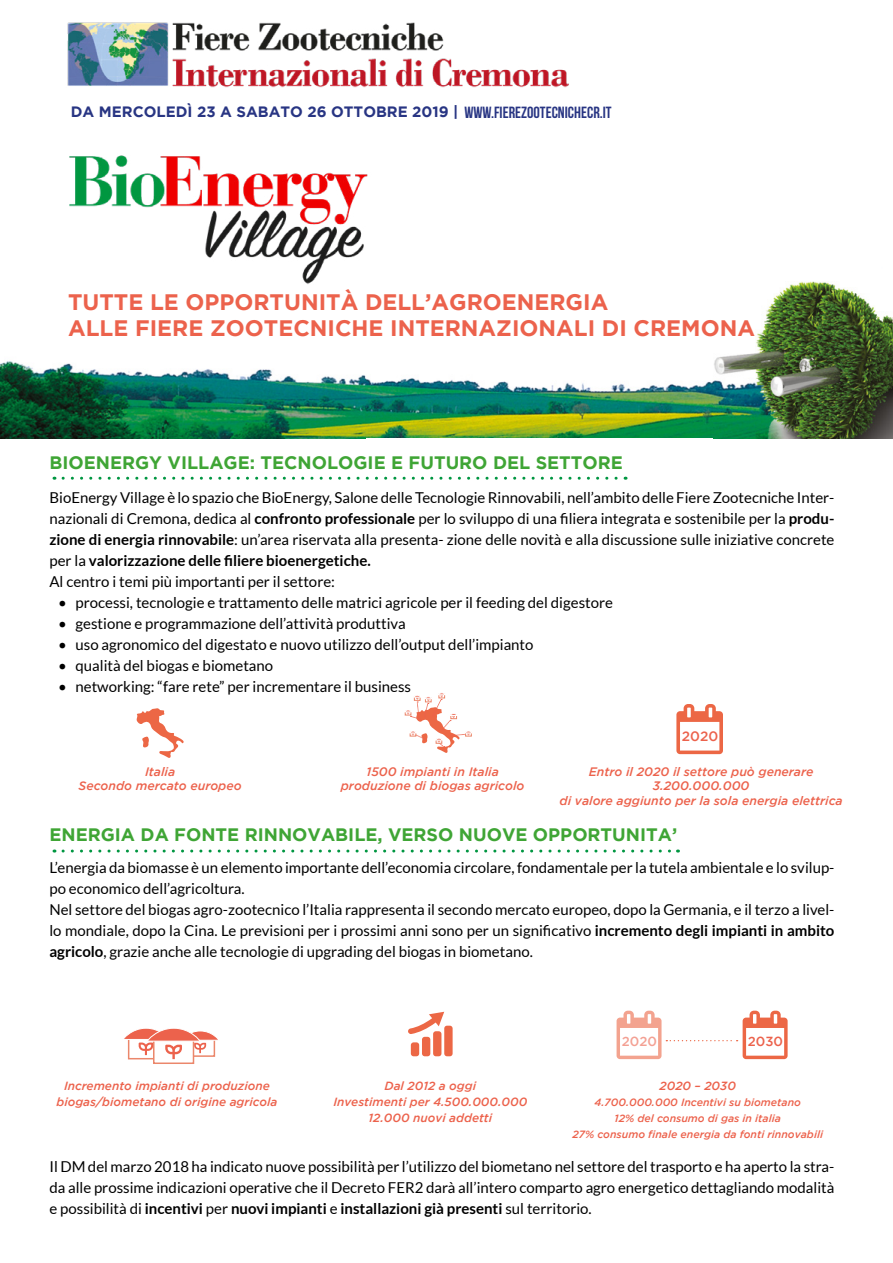
<style>
.page{position:relative;width:893px;height:1263px;background:#fff}
.page>*{position:absolute;margin:0;border:0;box-sizing:border-box;transform-origin:0 0}
.t1{font:700 22.35px/26.8px "Gotham";color:#ec624c}
.t2{font:700 18px "Gotham";color:#3fa535}
.t3{font:15px/21px "Lato";color:#000;text-align:justify}
.t4{font:700 15px "Gotham";color:#283583}
.t5{font:500 13.65px "Gotham";color:#ec624c}
.t6{font:500 13.2px "Gotham";color:#ec624c}
.t7{font:italic 500 12.3px/14.7px "Gotham";color:#ec624c;text-align:center}
.t8{font:italic 500 11.85px/15.8px "Gotham";color:#ec624c;text-align:center}
.t9{font:italic 500 10.5px/15.8px "Gotham";color:#ec624c;text-align:center}
.s1{font-family:"Bebas Neue";font-size:16.2px}
.s2{font-weight:700}
</style>
<div class="page">
<img style="left:0;top:361px;width:714px;height:77px">
<img style="left:714px;top:282px;width:179px;height:156px">
<img style="left:67px;top:22px;width:502px;height:66px">
<img style="left:69px;top:155px;width:299px;height:129px">
<svg style="left:676px;top:704px;width:47px;height:50px"></svg>
<svg style="left:136px;top:708px;width:48px;height:50px"></svg>
<svg style="left:408px;top:1012px;width:45px;height:44px"></svg>
<svg style="left:617px;top:1011px;width:171px;height:48px"></svg>
<svg style="left:63px;top:477px;width:563px;height:3px"></svg>
<svg style="left:63px;top:849px;width:615px;height:3px"></svg>
<div style="left:153px;top:1038px;width:41px;height:26px;background:#fff;border:2px solid #eb876b"></div>
<svg style="left:124px;top:1028px;width:94px;height:31px"></svg>
<svg style="left:404px;top:693px;width:68px;height:60px"></svg>
<p class="t4" style="left:71px;top:103px;width:542px">DA MERCOLEDÌ 23 A SABATO 26 OTTOBRE 2019 | <span class="s1">WWW.FIEREZOOTECNICHECR.IT</span></p>
<p class="t1" style="left:68px;top:288px;width:688px">TUTTE LE OPPORTUNITÀ DELL’AGROENERGIA<br>ALLE FIERE ZOOTECNICHE INTERNAZIONALI DI CREMONA</p>
<p class="t2" style="left:49px;top:452px;width:575px">BIOENERGY VILLAGE: TECNOLOGIE E FUTURO DEL SETTORE</p>
<p class="t3" style="left:49px;top:487px;width:786px">BioEnergy Village è lo spazio che BioEnergy, Salone delle Tecnologie Rinnovabili, nell’ambito delle Fiere Zootecniche Inter&shy;nazionali di Cremona, dedica al <span class="s2">confronto professionale</span> per lo sviluppo di una filiera integrata e sostenibile per la <span class="s2">produ&shy;zione di energia rinnovabile</span>: un’area riservata alla presenta- zione delle novità e alla discussione sulle iniziative concrete per la <span class="s2">valorizzazione delle filiere bioenergetiche.</span></p>
<p class="t3" style="left:49px;top:571px;width:287px">Al centro i temi più importanti per il settore:</p>
<p class="t3" style="left:58px;top:592px;width:556px">• processi, tecnologie e trattamento delle matrici agricole per il feeding del digestore</p>
<p class="t3" style="left:58px;top:613px;width:349px">• gestione e programmazione dell’attività produttiva</p>
<p class="t3" style="left:58px;top:634px;width:477px">• uso agronomico del digestato e nuovo utilizzo dell’output dell’impianto</p>
<p class="t3" style="left:58px;top:655px;width:217px">• qualità del biogas e biometano</p>
<p class="t3" style="left:58px;top:676px;width:354px">• networking: “fare rete” per incrementare il business</p>
<p class="t7" style="left:145px;top:764px;width:32px">Italia</p>
<p class="t7" style="left:79px;top:778px;width:165px">Secondo mercato europeo</p>
<p class="t7" style="left:366px;top:764px;width:134px">1500 impianti in Italia</p>
<p class="t7" style="left:341px;top:778px;width:185px">produzione di biogas agricolo</p>
<p class="t5" style="left:682px;top:728px;width:38px">2020</p>
<p class="t7" style="left:560px;top:764px;width:285px">Entro il 2020 il settore può generare<br>3.200.000.000<br>di valore aggiunto per la sola energia elettrica</p>
<p class="t2" style="left:49px;top:824px;width:629px">ENERGIA DA FONTE RINNOVABILE, VERSO NUOVE OPPORTUNITA’</p>
<p class="t3" style="left:49px;top:857px;width:786px">L’energia da biomasse è un elemento importante dell’economia circolare, fondamentale per la tutela ambientale e lo svilup&shy;po economico dell’agricoltura.</p>
<p class="t3" style="left:49px;top:899px;width:786px">Nel settore del biogas agro-zootecnico l’Italia rappresenta il secondo mercato europeo, dopo la Germania, e il terzo a livel&shy;lo mondiale, dopo la Cina. Le previsioni per i prossimi anni sono per un significativo <span class="s2">incremento degli impianti in ambito agricolo</span>, grazie anche alle tecnologie di upgrading del biogas in biometano.</p>
<p class="t8" style="left:56px;top:1078px;width:222px">Incremento impianti di produzione biogas/biometano di origine agricola</p>
<p class="t8" style="left:385px;top:1078px;width:93px">Dal 2012 a oggi</p>
<p class="t8" style="left:333px;top:1094px;width:195px">Investimenti per 4.500.000.000</p>
<p class="t8" style="left:368px;top:1110px;width:125px">12.000 nuovi addetti</p>
<p class="t6" style="left:622px;top:1034px;width:37px">2020</p>
<p class="t6" style="left:748px;top:1034px;width:37px">2030</p>
<p class="t8" style="left:660px;top:1078px;width:78px">2020 – 2030</p>
<p class="t9" style="left:572px;top:1094px;width:252px">4.700.000.000 Incentivi su biometano<br>12% del consumo di gas in italia<br>27% consumo finale energia da fonti rinnovabili</p>
<p class="t3" style="left:49px;top:1156px;width:786px">Il DM del marzo 2018 ha indicato nuove possibilità per l’utilizzo del biometano nel settore del trasporto e ha aperto la stra&shy;da alle prossime indicazioni operative che il Decreto FER2 darà all’intero comparto agro energetico dettagliando modalità e possibilità di <span class="s2">incentivi</span> per <span class="s2">nuovi impianti</span> e <span class="s2">installazioni già presenti</span> sul territorio.</p>
</div>
